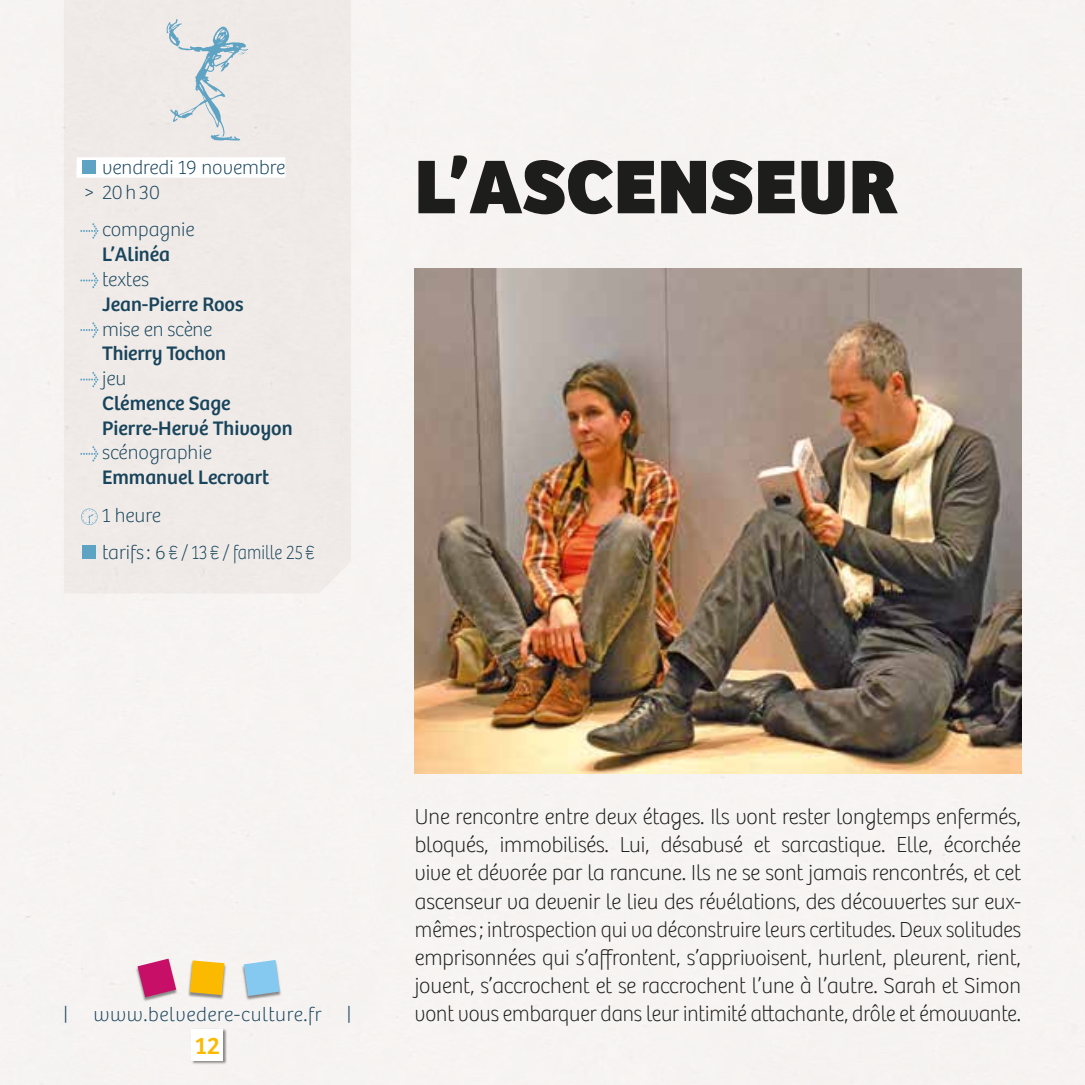
<style>
.page{position:relative;width:1085px;height:1085px;background:#fff}
.page>*{position:absolute;margin:0;border:0;box-sizing:border-box;transform-origin:0 0}
.t1{font:italic 800 78.75px "Bree";letter-spacing:.01em;color:#1d1d1b}
.t2{font:24.75px "Bree";color:#fbba00}
.t3{font:italic 100 22.5px/28.1px "Bree";letter-spacing:-.01em;color:#1d1d1b}
.t4{font:100 20.25px/24.8px "Bree";color:#18455c}
.t5{font:20.25px/24.8px "Bree";color:#18455c}
.t6{font:100 20.25px "Bree";letter-spacing:.03em;color:#18455c}
</style>
<div class="page">
<div style="left:0;top:0;width:1084px;height:1084px;background:#f6f3f2"></div>
<div style="left:191px;top:1028px;width:36px;height:36px;background:#1d1d1b;opacity:.5"></div>
<div style="left:191px;top:1028px;width:32px;height:32px;background:#fff"></div>
<div style="left:188px;top:960px;width:38px;height:39px;background:#1d1d1b;opacity:.5"></div>
<svg style="left:190px;top:960px;width:34px;height:34px"></svg>
<div style="left:135px;top:958px;width:43px;height:43px;background:#1d1d1b;opacity:.5"></div>
<svg style="left:137px;top:958px;width:39px;height:39px"></svg>
<div style="left:241px;top:960px;width:41px;height:40px;background:#1d1d1b;opacity:.5"></div>
<svg style="left:244px;top:959px;width:36px;height:36px"></svg>
<img style="left:415px;top:268px;width:605px;height:505px">
<div style="left:64px;top:0;width:287px;height:593px;background:#efeae7"></div>
<div style="left:77px;top:157px;width:208px;height:17px;background:#fff"></div>
<div style="left:77px;top:171px;width:208px;height:7px;background:#fff"></div>
<div style="left:82px;top:160px;width:14px;height:14px;background:#5fa3c4"></div>
<svg style="left:80px;top:223px;width:18px;height:16px"></svg>
<svg style="left:80px;top:273px;width:18px;height:15px"></svg>
<svg style="left:80px;top:322px;width:18px;height:16px"></svg>
<svg style="left:80px;top:372px;width:18px;height:15px"></svg>
<svg style="left:80px;top:446px;width:18px;height:15px"></svg>
<svg style="left:81px;top:508px;width:17px;height:17px"></svg>
<div style="left:82px;top:545px;width:14px;height:14px;background:#5fa3c4"></div>
<svg style="left:166px;top:19px;width:82px;height:122px;background:#d8dee1"></svg>
<p class="t4" style="left:84px;top:155px;width:203px;text-indent:18px">vendredi 19 novembre &gt; 20h30</p>
<p class="t4" style="left:102px;top:218px;width:94px">compagnie</p>
<p class="t5" style="left:102px;top:242px;width:69px">L’Alinéa</p>
<p class="t4" style="left:102px;top:267px;width:49px">textes</p>
<p class="t5" style="left:102px;top:292px;width:143px">Jean-Pierre Roos</p>
<p class="t4" style="left:102px;top:317px;width:112px">mise en scène</p>
<p class="t5" style="left:102px;top:341px;width:125px">Thierry Tochon</p>
<p class="t4" style="left:102px;top:366px;width:26px">jeu</p>
<p class="t5" style="left:102px;top:391px;width:192px">Clémence Sage<br>Pierre-Hervé Thivoyon</p>
<p class="t4" style="left:102px;top:440px;width:111px">scénographie</p>
<p class="t5" style="left:102px;top:465px;width:169px">Emmanuel Lecroart</p>
<p class="t4" style="left:102px;top:496px;width:214px;line-height:37.6px">1 heure<br>tarifs: 6€ / 13€ / famille 25€</p>
<h1 class="t1" style="left:415px;top:139px;width:501px">L’ASCENSEUR</h1>
<p class="t4" style="left:64px;top:1002px;width:5px">|</p>
<p class="t6" style="left:93px;top:1002px;width:229px">www.belvedere-culture.fr</p>
<p class="t4" style="left:347px;top:1002px;width:5px">|</p>
<p class="t2" style="left:195px;top:1030px;width:26px">12</p>
<p class="t3" style="left:415px;top:803px;width:612px">Une rencontre entre deux étages .Ils vont rester longtemps enfermés, bloqués, immobilisés . Lui, désabusé et sarcastique. Elle, écorchée vive et dévorée par la rancune.Ils ne se sont jamais rencontrés,et cet ascenseur va devenir le lieu des révélations,des découvertes sur eux&shy;mêmes; introspection qui va déconstruire leurs certitudes.Deux solitudes emprisonnées qui s’affrontent, s’apprivoisent, hurlent, pleurent, rient, jouent,s’accrochent et se raccrochent l’une à l’autre.Sarah et Simon vont vous embarquer dans leur intimité attachante,drôle et émouvante.</p>
</div>
